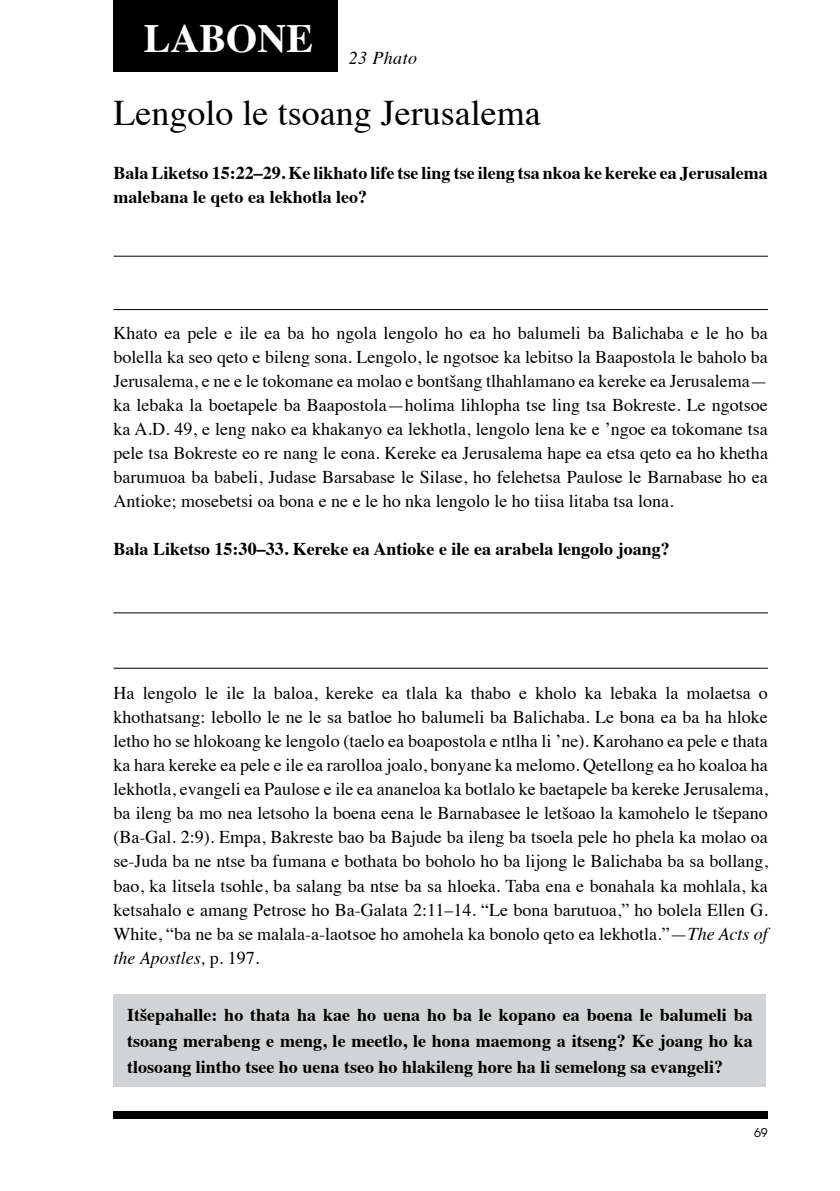
<style>
.page{position:relative;width:840px;height:1191px;background:#fff}
.page>*{position:absolute;margin:0;border:0;box-sizing:border-box;transform-origin:0 0}
.t1{font:700 40px "Times";color:#fff}
.t2{font:36px "Times";color:#000}
.t3{font:18px/24px "Times";color:#000;text-align:justify}
.t4{font:700 18px/26px "Times";color:#000}
.t5{font:italic 18px "Times";letter-spacing:.02em;color:#000}
.t6{font:12px "ITC Avant Garde Std";color:#000}
.s1{font-style:italic}
</style>
<div class="page">
<div style="left:113px;top:1111px;width:654px;height:8px;background:#000"></div>
<div style="left:113px;top:0;width:225px;height:71px;background:#000"></div>
<hr style="left:113px;top:256px;width:654px;height:1px;background:#000">
<hr style="left:113px;top:309px;width:654px;height:1px;background:#000">
<hr style="left:113px;top:612px;width:654px;height:1px;background:#000">
<hr style="left:113px;top:667px;width:654px;height:1px;background:#000">
<div style="left:113px;top:994px;width:652px;height:93px;background:#d1d3d4"></div>
<h1 class="t1" style="left:144px;top:0;width:170px">LABONE</h1>
<p class="t5" style="left:349px;top:42px;width:70px">23 Phato</p>
<h2 class="t2" style="left:113px;top:80px;width:428px">Lengolo le tsoang Jerusalema</h2>
<p class="t4" style="left:113px;top:159px;width:655px;line-height:24px">Bala Liketso 15:22–29. Ke likhato life tse ling tse ileng tsa nkoa ke kereke ea Jerusalema malebana le qeto ea lekhotla leo?</p>
<p class="t3" style="left:113px;top:320px;width:655px">Khato ea pele e ile ea ba ho ngola lengolo ho ea ho balumeli ba Balichaba e le ho ba bolella ka seo qeto e bileng sona. Lengolo, le ngotsoe ka lebitso la Baapostola le baholo ba Jerusalema, e ne e le tokomane ea molao e bontšang tlhahlamano ea kereke ea Jerusalema— ka lebaka la boetapele ba Baapostola—holima lihlopha tse ling tsa Bokreste. Le ngotsoe ka A.D. 49, e leng nako ea khakanyo ea lekhotla, lengolo lena ke e ’ngoe ea tokomane tsa pele tsa Bokreste eo re nang le eona. Kereke ea Jerusalema hape ea etsa qeto ea ho khetha barumuoa ba babeli, Judase Barsabase le Silase, ho felehetsa Paulose le Barnabase ho ea Antioke; mosebetsi oa bona e ne e le ho nka lengolo le ho tiisa litaba tsa lona.</p>
<p class="t4" style="left:113px;top:534px;width:557px">Bala Liketso 15:30–33. Kereke ea Antioke e ile ea arabela lengolo joang?</p>
<p class="t3" style="left:113px;top:680px;width:655px">Ha lengolo le ile la baloa, kereke ea tlala ka thabo e kholo ka lebaka la molaetsa o khothatsang: lebollo le ne le sa batloe ho balumeli ba Balichaba. Le bona ea ba ha hloke letho ho se hlokoang ke lengolo (taelo ea boapostola e ntlha li ’ne). Karohano ea pele e thata ka hara kereke ea pele e ile ea rarolloa joalo, bonyane ka melomo. Qetellong ea ho koaloa ha lekhotla, evangeli ea Paulose e ile ea ananeloa ka botlalo ke baetapele ba kereke Jerusalema, ba ileng ba mo nea letsoho la boena eena le Barnabasee le letšoao la kamohelo le tšepano (Ba-Gal. 2:9). Empa, Bakreste bao ba Bajude ba ileng ba tsoela pele ho phela ka molao oa se-Juda ba ne ntse ba fumana e bothata bo boholo ho ba lijong le Balichaba ba sa bollang, bao, ka litsela tsohle, ba salang ba ntse ba sa hloeka. Taba ena e bonahala ka mohlala, ka ketsahalo e amang Petrose ho Ba-Galata 2:11–14. “Le bona barutuoa,” ho bolela Ellen G.<br>White, “ba ne ba se malala-a-laotsoe ho amohela ka bonolo qeto ea lekhotla.”—<span class="s1">The Acts of the Apostles,</span> p. 197.</p>
<p class="t4" style="left:127px;top:1000px;width:626px;text-align:justify">Itšepahalle: ho thata ha kae ho uena ho ba le kopano ea boena le balumeli ba tsoang merabeng e meng, le meetlo, le hona maemong a itseng? Ke joang ho ka tlosoang lintho tsee ho uena tseo ho hlakileng hore ha li semelong sa evangeli?</p>
<p class="t6" style="left:753px;top:1125px;width:15px">69</p>
</div>
